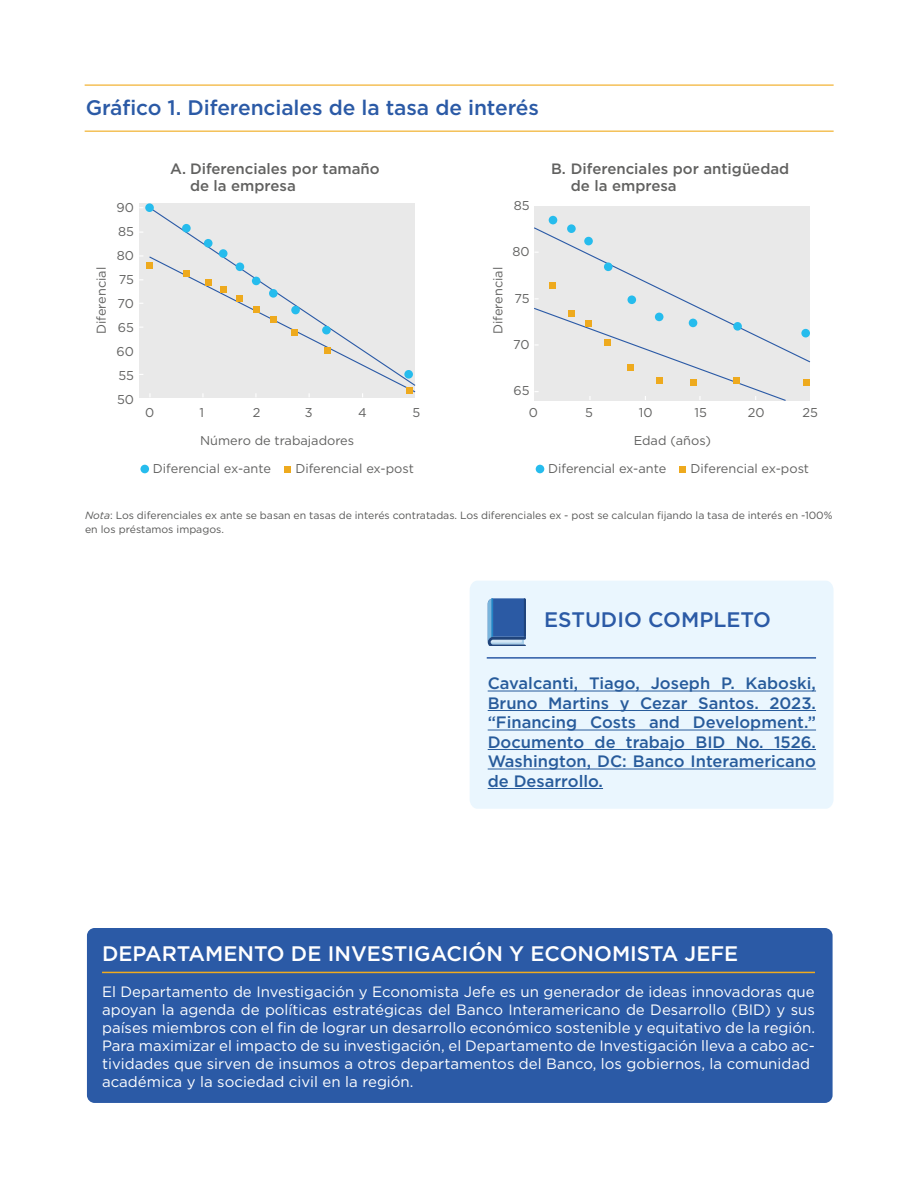
<style>
.page{position:relative;width:918px;height:1188px;background:#fff}
.page>*{position:absolute;margin:0;border:0;box-sizing:border-box;transform-origin:0 0}
.t1{font:500 21px "Gotham";letter-spacing:-.005em;color:#2b5aa6}
.t2{font:500 21px "Gotham";color:#fff}
.t3{font:500 16.5px/19.5px "Gotham";color:#275b9b;text-align:justify}
.t4{font:15px/18px "Gotham";color:#fff}
.t5{font:500 15px/16.5px "Gotham";color:#616160}
.t6{font:12.75px/24px "Gotham";color:#616160;text-align:justify}
.t7{font:10.5px/13.5px "Gotham";color:#575756}
.s1{font-style:italic}
</style>
<div class="page">
<div style="left:87px;top:928px;width:746px;height:175px;background:#2b5aa6;border-radius:8px"></div>
<hr style="left:102px;top:972px;width:713px;height:1px;background:#f0ab1f">
<div style="left:470px;top:581px;width:364px;height:228px;background:#eaf6fe"></div>
<hr style="left:488px;top:691px;width:328px;height:1px;background:#275b9b">
<hr style="left:488px;top:710px;width:328px;height:1px;background:#275b9b">
<hr style="left:488px;top:730px;width:328px;height:1px;background:#275b9b">
<hr style="left:488px;top:749px;width:328px;height:1px;background:#275b9b">
<hr style="left:488px;top:769px;width:328px;height:1px;background:#275b9b">
<hr style="left:488px;top:788px;width:115px;height:1px;background:#275b9b">
<svg style="left:488px;top:598px;width:38px;height:47px;background:#406eac"></svg>
<hr style="left:487px;top:657px;width:329px;height:2px;background:#2b5aa6">
<hr style="left:85px;top:131px;width:749px;height:1px;background:#f0ab1f">
<hr style="left:85px;top:85px;width:749px;height:1px;background:#f0ab1f">
<div style="left:535px;top:206px;width:275px;height:194px;background:#e9e9e9"></div>
<div style="left:139px;top:203px;width:276px;height:194px;background:#e9e9e9"></div>
<div style="left:140px;top:465px;width:9px;height:8px;background:#26bced;border-radius:50%"></div>
<div style="left:284px;top:466px;width:7px;height:6px;background:#eeaa1e"></div>
<div style="left:536px;top:465px;width:8px;height:8px;background:#26bced;border-radius:50%"></div>
<svg style="left:680px;top:466px;width:6px;height:6px"></svg>
<div style="left:145px;top:203px;width:9px;height:9px;background:#26bced;border-radius:50%"></div>
<div style="left:182px;top:224px;width:9px;height:9px;background:#26bced;border-radius:50%"></div>
<div style="left:204px;top:239px;width:9px;height:9px;background:#26bced;border-radius:50%"></div>
<div style="left:219px;top:249px;width:9px;height:9px;background:#26bced;border-radius:50%"></div>
<div style="left:549px;top:216px;width:8px;height:8px;background:#26bced;border-radius:50%"></div>
<svg style="left:567px;top:224px;width:9px;height:9px"></svg>
<svg style="left:534px;top:226px;width:277px;height:175px"></svg>
<svg style="left:139px;top:255px;width:277px;height:142px"></svg>
<h1 class="t1" style="left:86px;top:94px;width:455px">Gráfico 1. Diferenciales de la tasa de interés</h1>
<p class="t6" style="left:89px;top:334px;width:69px;rotate:-90deg">Diferencial</p>
<p class="t6" style="left:117px;top:195px;width:19px">90<br>85<br>80<br>75<br>70<br>65<br>60<br>55<br>50</p>
<p class="t5" style="left:190px;top:161px;width:191px;text-indent:-20px">A. Diferenciales por tamaño de la empresa</p>
<p class="t5" style="left:571px;top:161px;width:220px;text-indent:-20px">B. Diferenciales por antigüedad de la empresa</p>
<p class="t6" style="left:486px;top:334px;width:69px;rotate:-90deg">Diferencial</p>
<p class="t6" style="left:514px;top:193px;width:17px">85</p>
<p class="t6" style="left:513px;top:240px;width:19px">80</p>
<p class="t6" style="left:515px;top:286px;width:17px">75</p>
<p class="t6" style="left:513px;top:332px;width:18px">70</p>
<p class="t6" style="left:514px;top:379px;width:18px">65</p>
<p class="t6" style="left:145px;top:400px;width:11px">0</p>
<p class="t6" style="left:199px;top:400px;width:6px">1</p>
<p class="t6" style="left:253px;top:400px;width:9px">2</p>
<p class="t6" style="left:305px;top:400px;width:9px">3</p>
<p class="t6" style="left:358px;top:400px;width:10px">4</p>
<p class="t6" style="left:413px;top:400px;width:9px">5</p>
<p class="t6" style="left:529px;top:400px;width:11px">0</p>
<p class="t6" style="left:585px;top:400px;width:9px">5</p>
<p class="t6" style="left:639px;top:400px;width:15px">10</p>
<p class="t6" style="left:694px;top:400px;width:14px">15</p>
<p class="t6" style="left:748px;top:400px;width:18px">20</p>
<p class="t6" style="left:803px;top:400px;width:17px">25</p>
<p class="t6" style="left:200px;top:428px;width:156px">Número de trabajadores</p>
<p class="t6" style="left:634px;top:428px;width:79px">Edad (años)</p>
<p class="t6" style="left:153px;top:457px;width:120px">Diferencial ex-ante</p>
<p class="t6" style="left:295px;top:457px;width:120px">Diferencial ex-post</p>
<p class="t6" style="left:548px;top:457px;width:120px">Diferencial ex-ante</p>
<p class="t6" style="left:691px;top:457px;width:120px">Diferencial ex-post</p>
<p class="t7" style="left:85px;top:508px;width:749px"><span class="s1">Nota</span>: Los diferenciales ex ante se basan en tasas de interés contratadas. Los diferenciales ex - post se calculan fijando la tasa de interés en -100% en los préstamos impagos.</p>
<h1 class="t1" style="left:544px;top:606px;width:228px">ESTUDIO COMPLETO</h1>
<p class="t3" style="left:488px;top:674px;width:330px">Cavalcanti, Tiago, Joseph P. Kaboski, Bruno Martins y Cezar Santos. 2023. “Financing Costs and Development.” Documento de trabajo BID No. 1526.<br>Washington, DC: Banco Interamericano de Desarrollo.</p>
<h1 class="t2" style="left:102px;top:940px;width:638px">DEPARTAMENTO DE INVESTIGACIÓN Y ECONOMISTA JEFE</h1>
<p class="t4" style="left:102px;top:982px;width:715px">El Departamento de Investigación y Economista Jefe es un generador de ideas innovadoras que apoyan la agenda de políticas estratégicas del Banco Interamericano de Desarrollo (BID) y sus países miembros con el fin de lograr un desarrollo económico sostenible y equitativo de la región.<br>Para maximizar el impacto de su investigación, el Departamento de Investigación lleva a cabo ac&shy;tividades que sirven de insumos a otros departamentos del Banco, los gobiernos, la comunidad académica y la sociedad civil en la región.</p>
</div>
